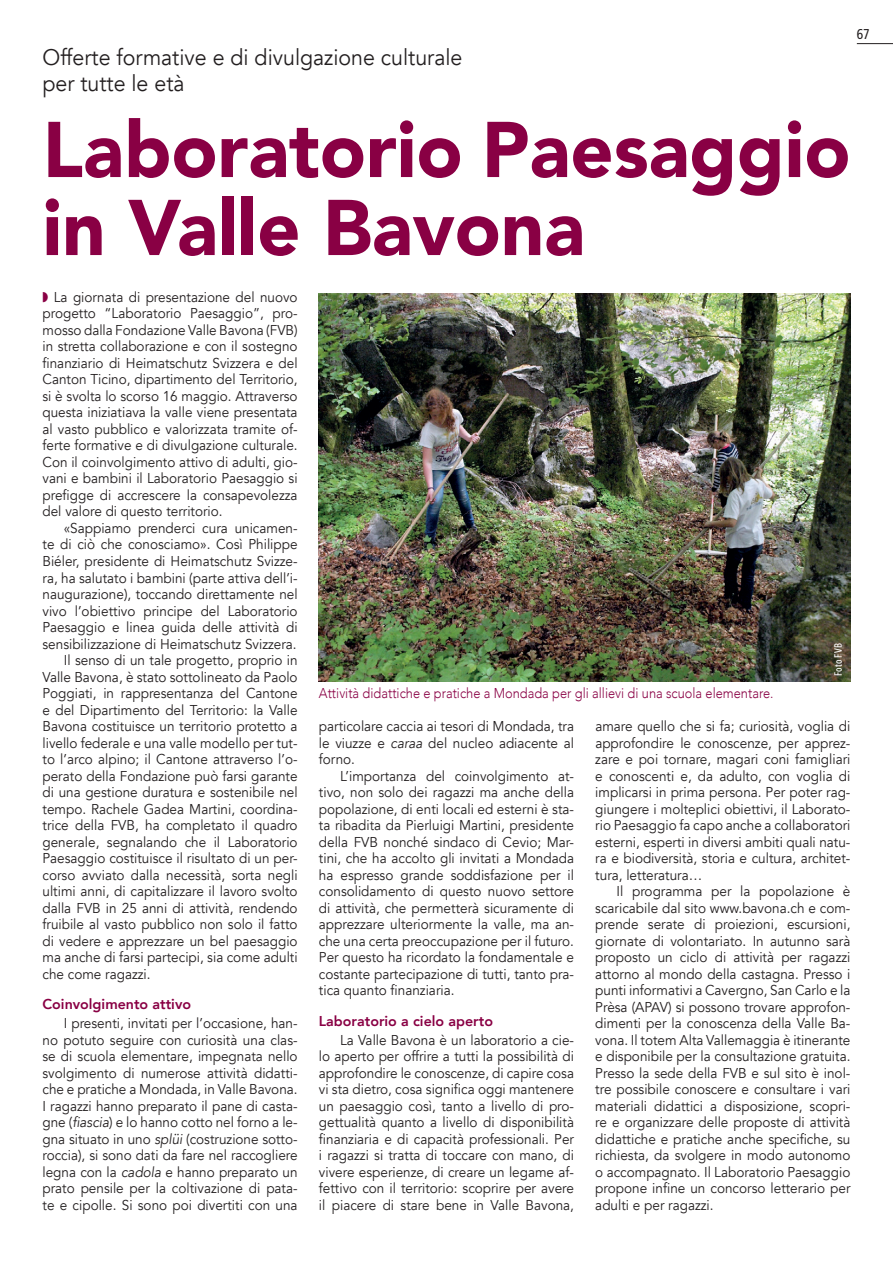
<style>
.page{position:relative;width:893px;height:1263px;background:#fff}
.page>*{position:absolute;margin:0;border:0;box-sizing:border-box;transform-origin:0 0}
.t1{font:900 78px/78px "Avenir";color:#890044}
.t2{font:22.5px/25.5px "Avenir";color:#231f20;scale:.95 1}
.t3{font:14.25px/16.5px "Avenir";color:#231f20;text-align:justify;scale:.95 1}
.t4{font:300 14.25px "Avenir";color:#890044;scale:.9 1}
.t5{font:800 14.25px "Avenir";color:#890044}
.t6{font:condensed 14.25px "Frutiger LT Std";color:#231f20;scale:.95 1}
.t7{font:500 10.5px "Avenir Next Condensed";letter-spacing:.025em;color:#fff;scale:.95 1}
.s1{font-style:italic}
</style>
<div class="page">
<img style="left:319px;top:293px;width:531px;height:388px">
<hr style="left:857px;top:43px;width:36px;height:1px;background:#231f20">
<p class="t6" style="left:857px;top:26px;width:15px">67</p>
<h2 class="t2" style="left:43px;top:45px;width:443px">Offerte formative e di divulgazione culturale per tutte le età</h2>
<h1 class="t1" style="left:43px;top:113px;width:809px">Laboratorio Paesaggio in Valle Bavona</h1>
<p class="t3" style="left:43px;top:289px;width:270px;text-indent:11px">La giornata di presentazione del nuovo progetto “Laboratorio Paesaggio”, pro&shy;mosso dalla Fondazione Valle Bavona (FVB) in stretta collaborazione e con il sostegno finanziario di Heimatschutz Svizzera e del Canton Ticino, dipartimento del Territorio, si è svolta lo scorso 16 maggio. Attraverso questa iniziatiava la valle viene presentata al vasto pubblico e valorizzata tramite of&shy;ferte formative e di divulgazione culturale.<br>Con il coinvolgimento attivo di adulti, gio&shy;vani e bambini il Laboratorio Paesaggio si prefigge di accrescere la consapevolezza del valore di questo territorio.</p>
<p class="t3" style="left:64px;top:520px;width:248px">«Sappiamo prenderci cura unicamen-</p>
<p class="t3" style="left:43px;top:537px;width:270px">te di ciò che conosciamo». Così Philippe</p>
<p class="t3" style="left:43px;top:553px;width:270px">Biéler, presidente di Heimatschutz Svizze-</p>
<p class="t3" style="left:43px;top:570px;width:270px">ra, ha salutato i bambini (parte attiva dell’i-</p>
<p class="t3" style="left:43px;top:586px;width:270px">naugurazione), toccando direttamente nel</p>
<p class="t3" style="left:43px;top:603px;width:270px">vivo l’obiettivo principe del Laboratorio</p>
<p class="t3" style="left:43px;top:619px;width:270px">Paesaggio e linea guida delle attività di</p>
<p class="t3" style="left:43px;top:636px;width:269px">sensibilizzazione di Heimatschutz Svizzera.</p>
<p class="t3" style="left:64px;top:652px;width:248px">Il senso di un tale progetto, proprio in</p>
<p class="t3" style="left:43px;top:669px;width:270px">Valle Bavona, è stato sottolineato da Paolo</p>
<p class="t3" style="left:43px;top:685px;width:270px">Poggiati, in rappresentanza del Cantone</p>
<p class="t3" style="left:43px;top:702px;width:270px">e del Dipartimento del Territorio: la Valle</p>
<p class="t3" style="left:43px;top:718px;width:270px">Bavona costituisce un territorio protetto a</p>
<p class="t3" style="left:43px;top:735px;width:270px">livello federale e una valle modello per tut-</p>
<p class="t3" style="left:43px;top:751px;width:270px">to l’arco alpino; il Cantone attraverso l’o-</p>
<p class="t3" style="left:43px;top:768px;width:270px">perato della Fondazione può farsi garante</p>
<p class="t3" style="left:43px;top:784px;width:270px">di una gestione duratura e sostenibile nel</p>
<p class="t3" style="left:43px;top:801px;width:270px">tempo. Rachele Gadea Martini, coordina-</p>
<p class="t3" style="left:43px;top:817px;width:270px">trice della FVB, ha completato il quadro</p>
<p class="t3" style="left:43px;top:834px;width:270px">generale, segnalando che il Laboratorio</p>
<p class="t3" style="left:43px;top:850px;width:270px">Paesaggio costituisce il risultato di un per-</p>
<p class="t3" style="left:43px;top:867px;width:270px">corso avviato dalla necessità, sorta negli</p>
<p class="t3" style="left:43px;top:883px;width:270px">ultimi anni, di capitalizzare il lavoro svolto</p>
<p class="t3" style="left:43px;top:900px;width:270px">dalla FVB in 25 anni di attività, rendendo</p>
<p class="t3" style="left:43px;top:916px;width:270px">fruibile al vasto pubblico non solo il fatto</p>
<p class="t3" style="left:43px;top:933px;width:270px">di vedere e apprezzare un bel paesaggio</p>
<p class="t3" style="left:43px;top:949px;width:270px">ma anche di farsi partecipi, sia come adulti</p>
<p class="t3" style="left:43px;top:966px;width:115px">che come ragazzi.</p>
<p class="t5" style="left:43px;top:995px;width:150px">Coinvolgimento attivo</p>
<p class="t3" style="left:43px;top:1015px;width:270px;text-indent:21px">I presenti, invitati per l’occasione, han&shy;no potuto seguire con curiosità una clas&shy;se di scuola elementare, impegnata nello svolgimento di numerose attività didatti&shy;che e pratiche a Mondada, in Valle Bavona.<br>I ragazzi hanno preparato il pane di casta&shy;gne (<span class="s1">fiascia</span>) e lo hanno cotto nel forno a le&shy;gna situato in uno <span class="s1">splüi</span> (costruzione sotto&shy;roccia), si sono dati da fare nel raccogliere legna con la <span class="s1">cadola</span> e hanno preparato un prato pensile per la coltivazione di pata&shy;te e cipolle. Si sono poi divertiti con una</p>
<p class="t7" style="left:831px;top:676px;width:36px;rotate:-90deg">Foto FVB</p>
<p class="t4" style="left:319px;top:684px;width:507px">Attività didattiche e pratiche a Mondada per gli allievi di una scuola elementare.</p>
<p class="t3" style="left:595px;top:718px;width:270px">amare quello che si fa; curiosità, voglia di approfondire le conoscenze, per apprez&shy;zare e poi tornare, magari coni famigliari e conoscenti e, da adulto, con voglia di implicarsi in prima persona. Per poter rag&shy;giungere i molteplici obiettivi, il Laborato&shy;rio Paesaggio fa capo anche a collaboratori esterni, esperti in diversi ambiti quali natu&shy;ra e biodiversità, storia e cultura, architet&shy;tura, letteratura…</p>
<p class="t3" style="left:595px;top:883px;width:270px;text-indent:21px">Il programma per la popolazione è scaricabile dal sito www.bavona.ch e com&shy;prende serate di proiezioni, escursioni, giornate di volontariato. In autunno sarà proposto un ciclo di attività per ragazzi attorno al mondo della castagna. Presso i punti informativi a Cavergno, San Carlo e la Prèsa (APAV) si possono trovare approfon&shy;dimenti per la conoscenza della Valle Ba&shy;vona. Il totem Alta Vallemaggia è itinerante e disponibile per la consultazione gratuita.<br>Presso la sede della FVB e sul sito è inol&shy;tre possibile conoscere e consultare i vari materiali didattici a disposizione, scopri&shy;re e organizzare delle proposte di attività didattiche e pratiche anche specifiche, su richiesta, da svolgere in modo autonomo o accompagnato. Il Laboratorio Paesaggio propone infine un concorso letterario per adulti e per ragazzi.</p>
<p class="t3" style="left:319px;top:718px;width:270px">particolare caccia ai tesori di Mondada, tra le viuzze e <span class="s1">caraa</span> del nucleo adiacente al forno.</p>
<p class="t3" style="left:319px;top:768px;width:270px;text-indent:21px">L’importanza del coinvolgimento at&shy;tivo, non solo dei ragazzi ma anche della popolazione, di enti locali ed esterni è sta&shy;ta ribadita da Pierluigi Martini, presidente della FVB nonché sindaco di Cevio; Mar&shy;tini, che ha accolto gli invitati a Mondada ha espresso grande soddisfazione per il consolidamento di questo nuovo settore di attività, che permetterà sicuramente di apprezzare ulteriormente la valle, ma an&shy;che una certa preoccupazione per il futuro.<br>Per questo ha ricordato la fondamentale e costante partecipazione di tutti, tanto pra&shy;tica quanto finanziaria.</p>
<p class="t5" style="left:319px;top:1011px;width:176px">Laboratorio a cielo aperto</p>
<p class="t3" style="left:319px;top:1032px;width:270px;text-indent:21px">La Valle Bavona è un laboratorio a cie&shy;lo aperto per offrire a tutti la possibilità di approfondire le conoscenze, di capire cosa vi sta dietro, cosa significa oggi mantenere un paesaggio così, tanto a livello di pro&shy;gettualità quanto a livello di disponibilità finanziaria e di capacità professionali. Per i ragazzi si tratta di toccare con mano, di vivere esperienze, di creare un legame af&shy;fettivo con il territorio: scoprire per avere il piacere di stare bene in Valle Bavona,</p>
</div>
